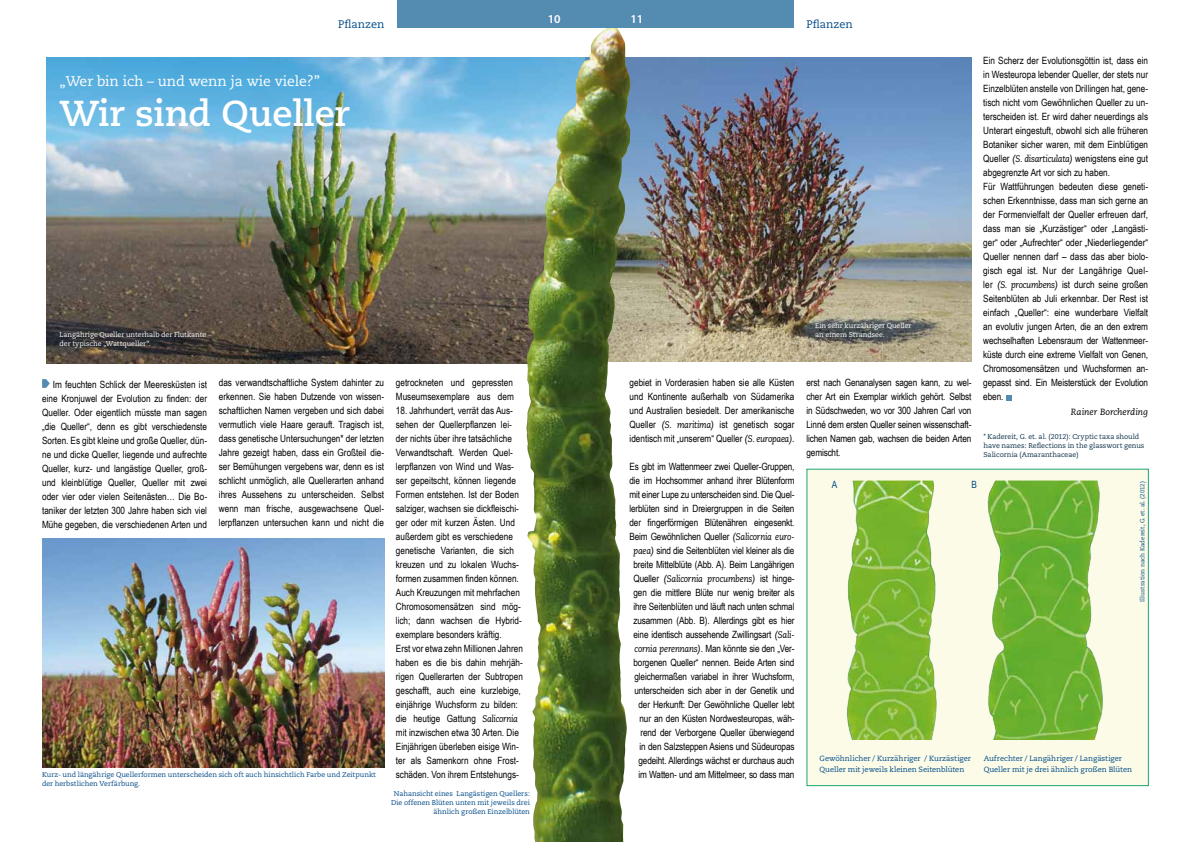
<style>
.page{position:relative;width:1191px;height:842px;background:#fff}
.page>*{position:absolute;margin:0;border:0;box-sizing:border-box;transform-origin:0 0}
.t1{font:700 36px "Caecilia";letter-spacing:-.005em;color:#fff}
.t2{font:14px "Caecilia";letter-spacing:-.005em;color:#fff}
.t3{font:600 12px "Myriad Pro";color:#fff}
.t4{font:11px "Caecilia";color:#004b88}
.t5{font:10px/14px "Arial Narrow";color:#000;text-align:justify}
.t6{font:10px "Arial Narrow";color:#004b88}
.t7{font:italic 9.5px "Caecilia";letter-spacing:-.02em;color:#000}
.t8{font:italic 9px "Caecilia";color:#000}
.t9{font:7.5px/11px "Caecilia";letter-spacing:-.005em;color:#004b88}
.t10{font:7px/9px "Caecilia";letter-spacing:-.005em;color:#004b88}
.t11{font:7px/9px "Caecilia";color:#0a3049}
.t12{font:7px/9px "Caecilia";letter-spacing:-.005em;color:#fff}
.t13{font:6px "Caecilia";color:#004b88}
.s1{font-family:"Caecilia";font-style:italic;font-size:9.5px}
.s2{font-family:"Arial Narrow";font-style:normal;font-size:10px}
</style>
<div class="page">
<div style="left:806px;top:469px;width:342px;height:317px;background:#fcfbe8"></div>
<img style="left:846px;top:480px;width:91px;height:260px">
<img style="left:987px;top:480px;width:116px;height:260px">
<svg style="left:42px;top:379px;width:8px;height:9px"></svg>
<svg style="left:1006px;top:395px;width:5px;height:5px"></svg>
<img style="left:43px;top:539px;width:341px;height:228px">
<img style="left:46px;top:57px;width:479px;height:307px">
<img style="left:627px;top:57px;width:344px;height:304px">
<img style="left:525px;top:29px;width:102px;height:813px">
<div style="left:397px;top:0;width:198px;height:28px;background:#548bb1"></div>
<div style="left:595px;top:0;width:199px;height:28px;background:#548bb1"></div>
<p class="t4" style="left:338px;top:18px;width:48px">Pflanzen</p>
<h2 class="t2" style="left:60px;top:73px;width:262px">„Wer bin ich – und wenn ja wie viele?”</h2>
<h1 class="t1" style="left:60px;top:92px;width:292px">Wir sind Queller</h1>
<p class="t12" style="left:60px;top:330px;width:153px">Langährige Queller unterhalb der Flutkante – der typische „Wattqueller“.</p>
<p class="t5" style="left:42px;top:377px;width:166px;text-indent:11px">Im feuchten Schlick der Meeresküsten ist eine Kronjuwel der Evolution zu finden: der Queller. Oder eigentlich müsste man sagen „die Queller“, denn es gibt verschiedenste Sorten. Es gibt kleine und große Queller, dün&shy;ne und dicke Queller, liegende und aufrechte Queller, kurz- und langästige Queller, groß&shy;und kleinblütige Queller, Queller mit zwei oder vier oder vielen Seitenästen… Die Bo&shy;taniker der letzten 300 Jahre haben sich viel Mühe gegeben, die verschiedenen Arten und</p>
<p class="t5" style="left:219px;top:375px;width:167px">das verwandtschaftliche System dahinter zu erkennen. Sie haben Dutzende von wissen&shy;schaftlichen Namen vergeben und sich dabei vermutlich viele Haare gerauft. Tragisch ist, dass genetische Untersuchungen* der letzten Jahre gezeigt haben, dass ein Großteil die&shy;ser Bemühungen vergebens war, denn es ist schlicht unmöglich, alle Quellerarten anhand ihres Aussehens zu unterscheiden. Selbst wenn man frische, ausgewachsene Quel&shy;lerpflanzen untersuchen kann und nicht die</p>
<p class="t5" style="left:396px;top:375px;width:119px">getrockneten und gepressten<br>Museumsexemplare aus dem</p>
<p class="t5" style="left:396px;top:403px;width:129px;text-align:left">18. Jahrhundert, verrät das Aus&shy;sehen der Quellerpflanzen lei&shy;der nichts über ihre tatsächliche<br>Verwandtschaft. Werden Quel&shy;lerpflanzen von Wind und Was&shy;ser gepeitscht, können liegende<br>Formen entstehen. Ist der Boden salziger, wachsen sie dickfleischi&shy;ger oder mit kurzen Ästen. Und außerdem gibt es verschiedene genetische Varianten, die sich kreuzen und zu lokalen Wuchs&shy;formen zusammen finden können.<br>Auch Kreuzungen mit mehrfachen<br>Chromosomensätzen sind mög&shy;lich; dann wachsen die Hybrid&shy;exemplare besonders kräftig.<br>Erst vor etwa zehn Millionen Jahren haben es die bis dahin mehrjäh&shy;rigen Quellerarten der Subtropen geschafft, auch eine kurzlebige, einjährige Wuchsform zu bilden: die heutige Gattung <span class="s1">Salicornia </span>mit inzwischen etwa 30 Arten. Die<br>Einjährigen überleben eisige Win&shy;ter als Samenkorn ohne Frost&shy;schäden. Von ihrem Entstehungs-</p>
<p class="t10" style="left:42px;top:770px;width:335px">Kurz- und längährige Quellerformen unterscheiden sich oft auch hinsichtlich Farbe und Zeitpunkt der herbstlichen Verfärbung.</p>
<p class="t10" style="left:391px;top:790px;width:140px;text-align:right">Nahansicht eines Langästigen Quellers:<br>Die offenen Blüten unten mit jeweils drei ähnlich großen Einzelblüten</p>
<p class="t3" style="left:548px;top:11px;width:14px">10</p>
<p class="t3" style="left:630px;top:11px;width:14px">11</p>
<p class="t5" style="left:629px;top:375px;width:166px">gebiet in Vorderasien haben sie alle Küsten und Kontinente außerhalb von Südamerika und Australien besiedelt. Der amerikanische Queller <span class="s1">(S. maritima)</span> ist genetisch sogar identisch mit „unserem“ Queller <span class="s1">(S. europaea)</span>.</p>
<p class="t5" style="left:629px;top:459px;width:166px;text-align:center">Es gibt im Wattenmeer zwei Queller-Gruppen, die im Hochsommer anhand ihrer Blütenform mit einer Lupe zu unterscheiden sind. Die Quel&shy;lerblüten sind in Dreiergruppen in die Seiten der fingerförmigen Blütenähren eingesenkt.<br>Beim Gewöhnlichen Queller <span class="s1">(Salicornia euro&shy;paea)</span> sind die Seitenblüten viel kleiner als die breite Mittelblüte (Abb. A). Beim Langährigen</p>
<p class="t7" style="left:633px;top:574px;width:162px"><span class="s2">Queller</span> (Salicornia procumbens) <span class="s2">ist hinge-</span></p>
<p class="t5" style="left:633px;top:585px;width:162px;text-align:right">gen die mittlere Blüte nur wenig breiter als ihre Seitenblüten und läuft nach unten schmal zusammen (Abb. B). Allerdings gibt es hier eine identisch aussehende Zwillingsart <span class="s1">(Sali&shy;cornia perennans)</span>. Man könnte sie den „Ver&shy;borgenen Queller“ nennen. Beide Arten sind gleichermaßen variabel in ihrer Wuchsform, unterscheiden sich aber in der Genetik und der Herkunft: Der Gewöhnliche Queller lebt nur an den Küsten Nordwesteuropas, wäh&shy;rend der Verborgene Queller überwiegend in den Salzsteppen Asiens und Südeuropas gedeiht. Allerdings wächst er durchaus auch im Watten- und am Mittelmeer, so dass man</p>
<p class="t4" style="left:806px;top:18px;width:48px">Pflanzen</p>
<p class="t5" style="left:983px;top:54px;width:166px;text-align:left">Ein Scherz der Evolutionsgöttin ist, dass ein in Westeuropa lebender Queller, der stets nur Einzelblüten anstelle von Drillingen hat, gene&shy;tisch nicht vom Gewöhnlichen Queller zu un&shy;terscheiden ist. Er wird daher neuerdings als Unterart eingestuft, obwohl sich alle früheren Botaniker sicher waren, mit dem Einblütigen Queller <span class="s1">(S. disarticulata)</span> wenigstens eine gut abgegrenzte Art vor sich zu haben.<br>Für Wattführungen bedeuten diese geneti&shy;schen Erkenntnisse, dass man sich gerne an der Formenvielfalt der Queller erfreuen darf, dass man sie „Kurzästiger“ oder „Langästi&shy;ger“ oder „Aufrechter“ oder „Niederliegender“ Queller nennen darf – dass das aber biolo&shy;gisch egal ist. Nur der Langährige Quel&shy;ler <span class="s1">(S. procumbens)</span> ist durch seine großen Seitenblüten ab Juli erkennbar. Der Rest ist einfach „Queller“: eine wunderbare Vielfalt an evolutiv jungen Arten, die an den extrem wechselhaften Lebensraum der Wattenmeer&shy;küste durch eine extreme Vielfalt von Genen, Chromosomensätzen und Wuchsformen an&shy;gepasst sind. Ein Meisterstück der Evolution eben.</p>
<p class="t8" style="left:1071px;top:406px;width:79px">Rainer Borcherding</p>
<p class="t12" style="left:815px;top:321px;width:98px">Ein sehr kurzähriger Queller an einem Strandsee.</p>
<p class="t5" style="left:806px;top:375px;width:166px">erst nach Genanalysen sagen kann, zu wel&shy;cher Art ein Exemplar wirklich gehört. Selbst in Südschweden, wo vor 300 Jahren Carl von Linné dem ersten Queller seinen wissenschaft&shy;lichen Namen gab, wachsen die beiden Arten gemischt.</p>
<p class="t11" style="left:983px;top:432px;width:162px">* Kadereit, G. et. al. (2012): Cryptic taxa should have names: Reflections in the glasswort genus<br>Salicornia (Amaranthaceae)</p>
<p class="t13" style="left:1138px;top:602px;width:122px;rotate:-90deg">Illustration nach Kadereit, G. et. al. (2012)</p>
<p class="t6" style="left:832px;top:477px;width:7px">A</p>
<p class="t6" style="left:971px;top:477px;width:7px">B</p>
<p class="t9" style="left:819px;top:752px;width:153px">Gewöhnlicher / Kurzähriger / Kurzästiger<br>Queller mit jeweils kleinen Seitenblüten</p>
<p class="t9" style="left:983px;top:752px;width:150px">Aufrechter / Langähriger / Langästiger<br>Queller mit je drei ähnlich großen Blüten</p>
</div>
